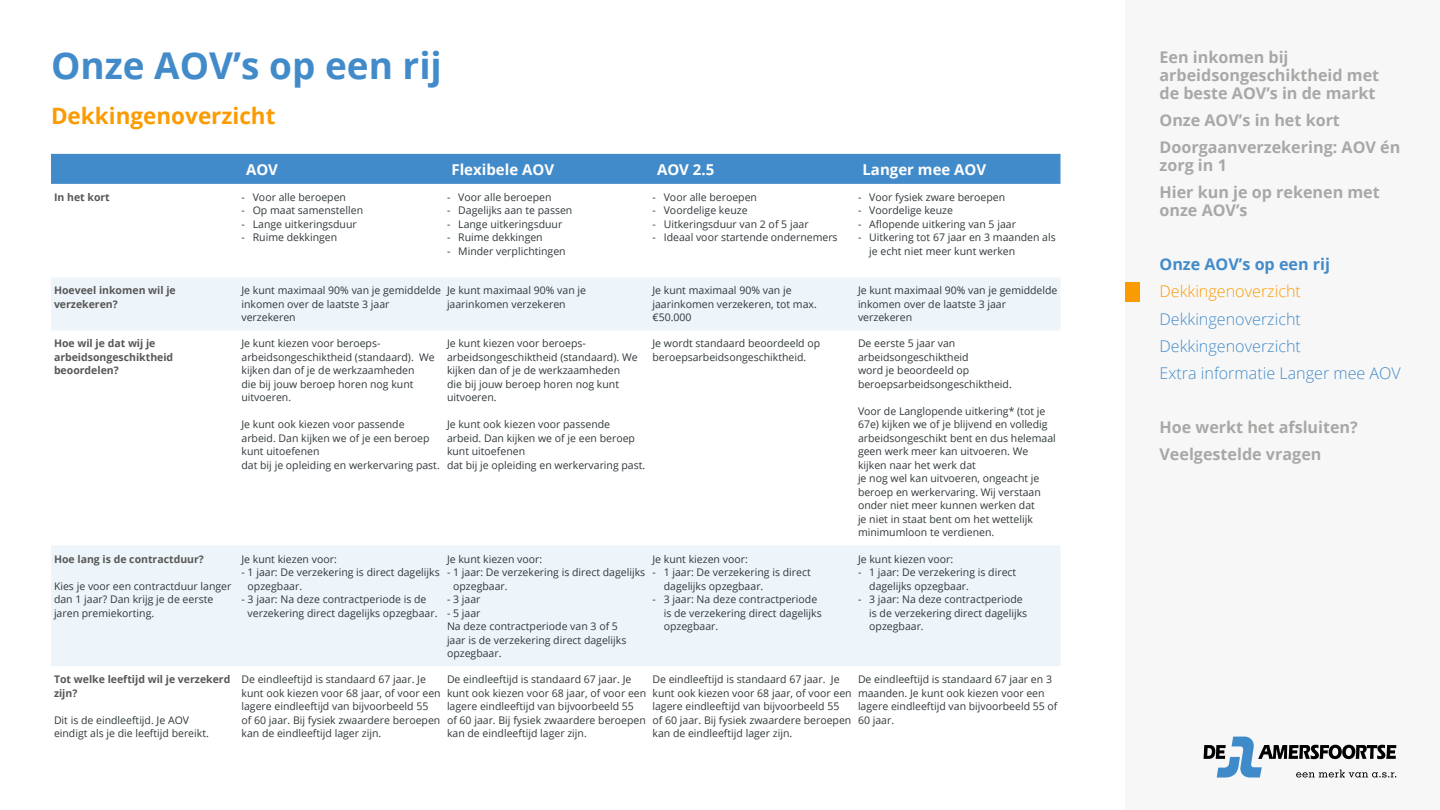
<style>
.page{position:relative;width:1440px;height:810px;background:#fff}
.page>*{position:absolute;margin:0;border:0;box-sizing:border-box;transform-origin:0 0}
.t1{font:700 36.97px "Open Sans";color:#428bca}
.subkop{font:700 22.5px "Open Sans";color:#fb9b02}
.INH-GRIJS-Bold-_Head{font:700 16.12px/18px "Open Sans";color:#a8a8a7}
.INH-BLAUW-Submenu{font:300 16.12px "Open Sans";color:#428bca}
.INH-Oranje-submenu{font:300 16.12px "Open Sans";color:#fb9b02}
.INH-BLAUW-BOLD-HEADE{font:700 16.12px "Open Sans";color:#428bca}
.Koptekst_tabel{font:700 15px "Open Sans";color:#fff}
.bodytekst_tabel{font:10.5px/13.5px "Open Sans";color:#30383b}
.subkop_tabel{font:700 10.5px/13.5px "Open Sans";color:#575756}
</style>
<div class="page">
<div style="left:1125px;top:0;width:315px;height:810px;background:#f7f7f7"></div>
<svg style="left:1204px;top:737px;width:192px;height:41px"></svg>
<div style="left:51px;top:154px;width:1009px;height:30px;background:#428bca"></div>
<svg style="left:51px;top:277px;width:1009px;height:389px"></svg>
<div style="left:1125px;top:282px;width:15px;height:20px;background:#fb9b02"></div>
<p class="t1" style="left:51px;top:40px;width:392px">Onze AOV’s op een rij</p>
<p class="subkop" style="left:51px;top:100px;width:226px">Dekkingenoverzicht</p>
<p class="Koptekst_tabel" style="left:246px;top:159px;width:34px">AOV</p>
<p class="Koptekst_tabel" style="left:452px;top:159px;width:104px">Flexibele AOV</p>
<p class="Koptekst_tabel" style="left:657px;top:159px;width:59px">AOV 2.5</p>
<p class="Koptekst_tabel" style="left:862px;top:159px;width:125px">Langer mee AOV</p>
<p class="subkop_tabel" style="left:54px;top:190px;width:57px">In het kort</p>
<p class="bodytekst_tabel" style="left:242px;top:190px;width:106px">- Voor alle beroepen</p>
<p class="bodytekst_tabel" style="left:242px;top:204px;width:123px">- Op maat samenstellen</p>
<p class="bodytekst_tabel" style="left:242px;top:217px;width:117px">- Lange uitkeringsduur</p>
<p class="bodytekst_tabel" style="left:242px;top:231px;width:97px">- Ruime dekkingen</p>
<p class="bodytekst_tabel" style="left:447px;top:190px;width:106px">- Voor alle beroepen</p>
<p class="bodytekst_tabel" style="left:447px;top:204px;width:127px">- Dagelijks aan te passen</p>
<p class="bodytekst_tabel" style="left:447px;top:217px;width:117px">- Lange uitkeringsduur</p>
<p class="bodytekst_tabel" style="left:447px;top:231px;width:97px">- Ruime dekkingen</p>
<p class="bodytekst_tabel" style="left:447px;top:244px;width:120px">- Minder verplichtingen</p>
<p class="bodytekst_tabel" style="left:652px;top:190px;width:106px">- Voor alle beroepen</p>
<p class="bodytekst_tabel" style="left:652px;top:204px;width:97px">- Voordelige keuze</p>
<p class="bodytekst_tabel" style="left:652px;top:217px;width:158px">- Uitkeringsduur van 2 of 5 jaar</p>
<p class="bodytekst_tabel" style="left:652px;top:231px;width:187px">- Ideaal voor startende ondernemers</p>
<p class="bodytekst_tabel" style="left:858px;top:190px;width:149px">- Voor fysiek zware beroepen</p>
<p class="bodytekst_tabel" style="left:858px;top:204px;width:97px">- Voordelige keuze</p>
<p class="bodytekst_tabel" style="left:858px;top:217px;width:159px">- Aflopende uitkering van 5 jaar</p>
<p class="bodytekst_tabel" style="left:869px;top:231px;width:188px;text-indent:-11px">- Uitkering tot 67 jaar en 3 maanden als je echt niet meer kunt werken</p>
<p class="subkop_tabel" style="left:54px;top:284px;width:123px">Hoeveel inkomen wil je</p>
<p class="subkop_tabel" style="left:54px;top:297px;width:65px">verzekeren?</p>
<p class="subkop_tabel" style="left:54px;top:337px;width:103px">Hoe wil je dat wij je</p>
<p class="subkop_tabel" style="left:54px;top:350px;width:121px">arbeidsongeschiktheid</p>
<p class="subkop_tabel" style="left:54px;top:364px;width:66px">beoordelen?</p>
<p class="subkop_tabel" style="left:54px;top:552px;width:151px">Hoe lang is de contractduur?</p>
<p class="bodytekst_tabel" style="left:54px;top:579px;width:179px">Kies je voor een contractduur langer dan 1 jaar? Dan krijg je de eerste jaren premiekorting.</p>
<p class="subkop_tabel" style="left:54px;top:672px;width:178px">Tot welke leeftijd wil je verzekerd zijn?</p>
<p class="bodytekst_tabel" style="left:54px;top:713px;width:137px">Dit is de eindleeftijd. Je AOV</p>
<p class="bodytekst_tabel" style="left:54px;top:726px;width:156px">eindigt als je die leeftijd bereikt.</p>
<p class="bodytekst_tabel" style="left:242px;top:284px;width:201px">Je kunt maximaal 90% van je gemiddelde inkomen over de laatste 3 jaar verzekeren</p>
<p class="bodytekst_tabel" style="left:447px;top:284px;width:141px">Je kunt maximaal 90% van je jaarinkomen verzekeren</p>
<p class="bodytekst_tabel" style="left:652px;top:284px;width:166px">Je kunt maximaal 90% van je jaarinkomen verzekeren, tot max. €50.000</p>
<p class="bodytekst_tabel" style="left:858px;top:284px;width:201px">Je kunt maximaal 90% van je gemiddelde inkomen over de laatste 3 jaar verzekeren</p>
<p class="bodytekst_tabel" style="left:242px;top:337px;width:195px">Je kunt kiezen voor beroeps&shy;arbeidsongeschiktheid (standaard). We kijken dan of je de werkzaamheden<br>die bij jouw beroep horen nog kunt uitvoeren.</p>
<p class="bodytekst_tabel" style="left:242px;top:418px;width:190px">Je kunt ook kiezen voor passende arbeid. Dan kijken we of je een beroep kunt uitoefenen</p>
<p class="bodytekst_tabel" style="left:242px;top:458px;width:200px">dat bij je opleiding en werkervaring past.</p>
<p class="bodytekst_tabel" style="left:447px;top:337px;width:192px">Je kunt kiezen voor beroeps&shy;arbeidsongeschiktheid (standaard). We kijken dan of je de werkzaamheden die bij jouw beroep horen nog kunt uitvoeren.</p>
<p class="bodytekst_tabel" style="left:447px;top:418px;width:190px">Je kunt ook kiezen voor passende arbeid. Dan kijken we of je een beroep kunt uitoefenen</p>
<p class="bodytekst_tabel" style="left:447px;top:458px;width:200px">dat bij je opleiding en werkervaring past.</p>
<p class="bodytekst_tabel" style="left:652px;top:337px;width:169px">Je wordt standaard beoordeeld op beroepsarbeidsongeschiktheid.</p>
<p class="bodytekst_tabel" style="left:858px;top:337px;width:155px">De eerste 5 jaar van arbeidsongeschiktheid<br>word je beoordeeld op beroepsarbeidsongeschiktheid.</p>
<p class="bodytekst_tabel" style="left:858px;top:404px;width:199px">Voor de Langlopende uitkering* (tot je 67e) kijken we of je blijvend en volledig arbeidsongeschikt bent en dus helemaal geen werk meer kan uitvoeren. We kijken naar het werk dat</p>
<p class="bodytekst_tabel" style="left:858px;top:472px;width:184px">je nog wel kan uitvoeren, ongeacht je beroep en werkervaring. Wij verstaan onder niet meer kunnen werken dat je niet in staat bent om het wettelijk minimumloon te verdienen.</p>
<p class="bodytekst_tabel" style="left:242px;top:552px;width:97px">Je kunt kiezen voor:</p>
<p class="bodytekst_tabel" style="left:248px;top:565px;width:194px;text-indent:-6px">- 1 jaar: De verzekering is direct dagelijks opzegbaar.</p>
<p class="bodytekst_tabel" style="left:248px;top:592px;width:191px;text-indent:-6px">- 3 jaar: Na deze contractperiode is de verzekering direct dagelijks opzegbaar.</p>
<p class="bodytekst_tabel" style="left:447px;top:552px;width:97px">Je kunt kiezen voor:</p>
<p class="bodytekst_tabel" style="left:453px;top:565px;width:194px;text-indent:-6px">- 1 jaar: De verzekering is direct dagelijks opzegbaar.</p>
<p class="bodytekst_tabel" style="left:447px;top:592px;width:35px">- 3 jaar</p>
<p class="bodytekst_tabel" style="left:447px;top:606px;width:35px">- 5 jaar</p>
<p class="bodytekst_tabel" style="left:447px;top:619px;width:181px">Na deze contractperiode van 3 of 5 jaar is de verzekering direct dagelijks opzegbaar.</p>
<p class="bodytekst_tabel" style="left:652px;top:552px;width:97px">Je kunt kiezen voor:</p>
<p class="bodytekst_tabel" style="left:664px;top:565px;width:149px;text-indent:-11px">- 1 jaar: De verzekering is direct dagelijks opzegbaar.</p>
<p class="bodytekst_tabel" style="left:664px;top:592px;width:160px;text-indent:-11px">- 3 jaar: Na deze contractperiode is de verzekering direct dagelijks opzegbaar.</p>
<p class="bodytekst_tabel" style="left:858px;top:552px;width:97px">Je kunt kiezen voor:</p>
<p class="bodytekst_tabel" style="left:869px;top:565px;width:149px;text-indent:-11px">- 1 jaar: De verzekering is direct dagelijks opzegbaar.</p>
<p class="bodytekst_tabel" style="left:869px;top:592px;width:160px;text-indent:-11px">- 3 jaar: Na deze contractperiode is de verzekering direct dagelijks opzegbaar.</p>
<p class="bodytekst_tabel" style="left:242px;top:672px;width:201px">De eindleeftijd is standaard 67 jaar. Je kunt ook kiezen voor 68 jaar, of voor een lagere eindleeftijd van bijvoorbeeld 55 of 60 jaar. Bij fysiek zwaardere beroepen kan de eindleeftijd lager zijn.</p>
<p class="bodytekst_tabel" style="left:447px;top:672px;width:201px">De eindleeftijd is standaard 67 jaar. Je kunt ook kiezen voor 68 jaar, of voor een lagere eindleeftijd van bijvoorbeeld 55 of 60 jaar. Bij fysiek zwaardere beroepen kan de eindleeftijd lager zijn.</p>
<p class="bodytekst_tabel" style="left:652px;top:672px;width:201px">De eindleeftijd is standaard 67 jaar. Je kunt ook kiezen voor 68 jaar, of voor een lagere eindleeftijd van bijvoorbeeld 55 of 60 jaar. Bij fysiek zwaardere beroepen kan de eindleeftijd lager zijn.</p>
<p class="bodytekst_tabel" style="left:858px;top:672px;width:201px">De eindleeftijd is standaard 67 jaar en 3 maanden. Je kunt ook kiezen voor een lagere eindleeftijd van bijvoorbeeld 55 of<br>60 jaar.</p>
<p class="INH-GRIJS-Bold-_Head" style="left:1160px;top:48px;width:221px">Een inkomen bij arbeidsongeschiktheid met de beste AOV’s in de markt</p>
<p class="INH-GRIJS-Bold-_Head" style="left:1160px;top:111px;width:182px">Onze AOV’s in het kort</p>
<p class="INH-GRIJS-Bold-_Head" style="left:1160px;top:138px;width:242px">Doorgaanverzekering: AOV én zorg in 1</p>
<p class="INH-GRIJS-Bold-_Head" style="left:1160px;top:183px;width:222px">Hier kun je op rekenen met onze AOV’s</p>
<p class="INH-BLAUW-BOLD-HEADE" style="left:1160px;top:253px;width:172px">Onze AOV’s op een rij</p>
<p class="INH-Oranje-submenu" style="left:1160px;top:281px;width:143px">Dekkingenoverzicht</p>
<p class="INH-BLAUW-Submenu" style="left:1160px;top:308px;width:143px">Dekkingenoverzicht</p>
<p class="INH-BLAUW-Submenu" style="left:1160px;top:335px;width:143px">Dekkingenoverzicht</p>
<p class="INH-BLAUW-Submenu" style="left:1160px;top:362px;width:243px">Extra informatie Langer mee AOV</p>
<p class="INH-GRIJS-Bold-_Head" style="left:1160px;top:417px;width:200px">Hoe werkt het afsluiten?</p>
<p class="INH-GRIJS-Bold-_Head" style="left:1160px;top:444px;width:163px">Veelgestelde vragen</p>
</div>
